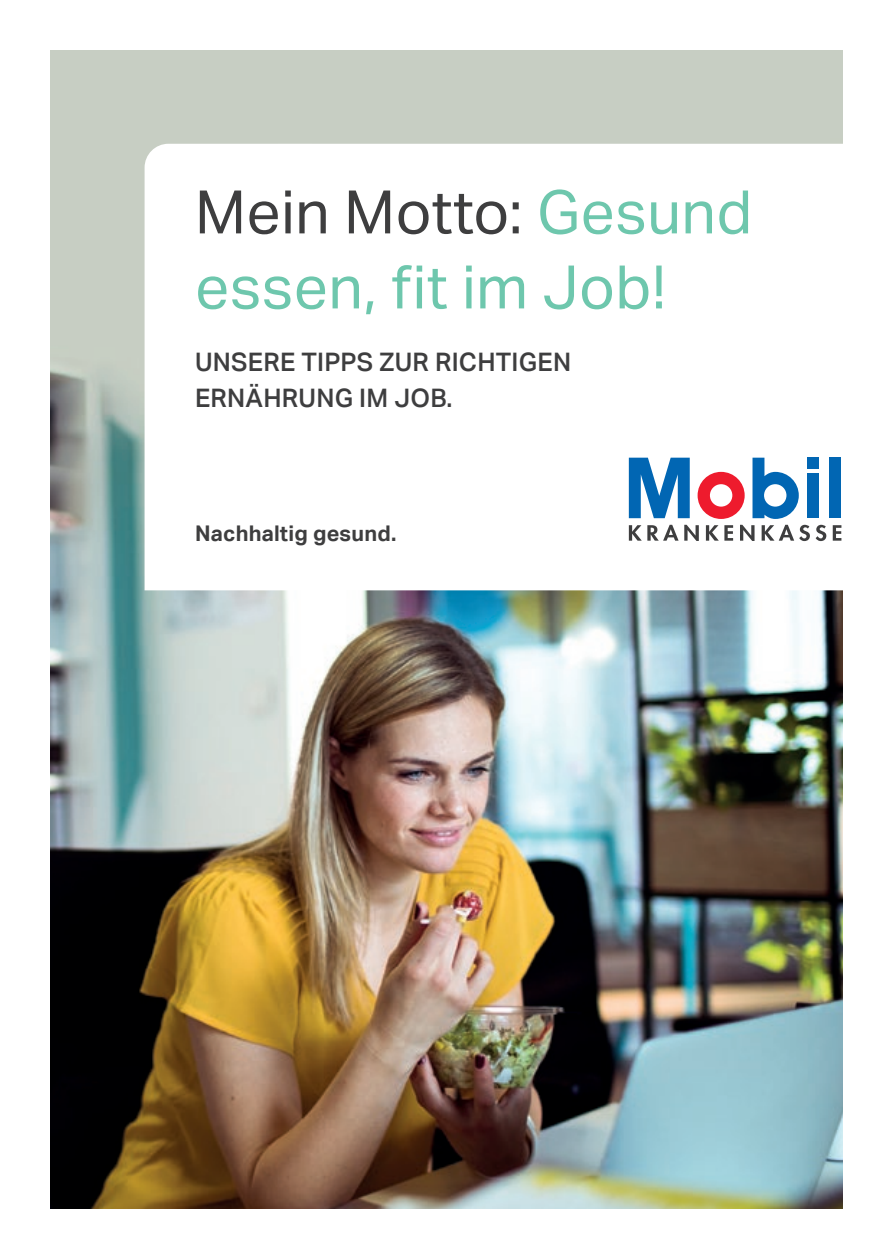
<style>
.page{position:relative;width:893px;height:1259px;background:#fff}
.page>*{position:absolute;margin:0;border:0;box-sizing:border-box;transform-origin:0 0}
.t1{font:60px/75px "Aktiv Grotesk";letter-spacing:.01em;color:#6ec7ad}
.t2{font:500 25.5px/35.7px "Aktiv Grotesk";letter-spacing:.01em;color:#3e3e3f}
.t3{font:700 21.6px "Aktiv Grotesk";letter-spacing:.01em;color:#3e3e3f}
.s1{color:#3e3e3f}
</style>
<div class="page">
<img style="left:50px;top:50px;width:793px;height:1158px">
<svg style="left:145px;top:144px;width:698px;height:446px"></svg>
<svg style="left:629px;top:458px;width:61px;height:60px"></svg>
<div style="left:829px;top:458px;width:12px;height:60px;background:#0166b3"></div>
<div style="left:807px;top:458px;width:12px;height:11px;background:#0166b3"></div>
<div style="left:807px;top:474px;width:12px;height:44px;background:#0166b3"></div>
<svg style="left:629px;top:525px;width:212px;height:16px"></svg>
<svg style="left:698px;top:472px;width:47px;height:47px"></svg>
<svg style="left:752px;top:458px;width:47px;height:61px"></svg>
<h1 class="t1" style="left:195px;top:174px;width:558px"><span class="s1">Mein Motto:</span> Gesund essen, fit im Job!</h1>
<p class="t2" style="left:195px;top:344px;width:378px">UNSERE TIPPS ZUR RICHTIGEN<br>ERNÄHRUNG IM JOB.</p>
<p class="t3" style="left:195px;top:520px;width:203px">Nachhaltig gesund.</p>
</div>
